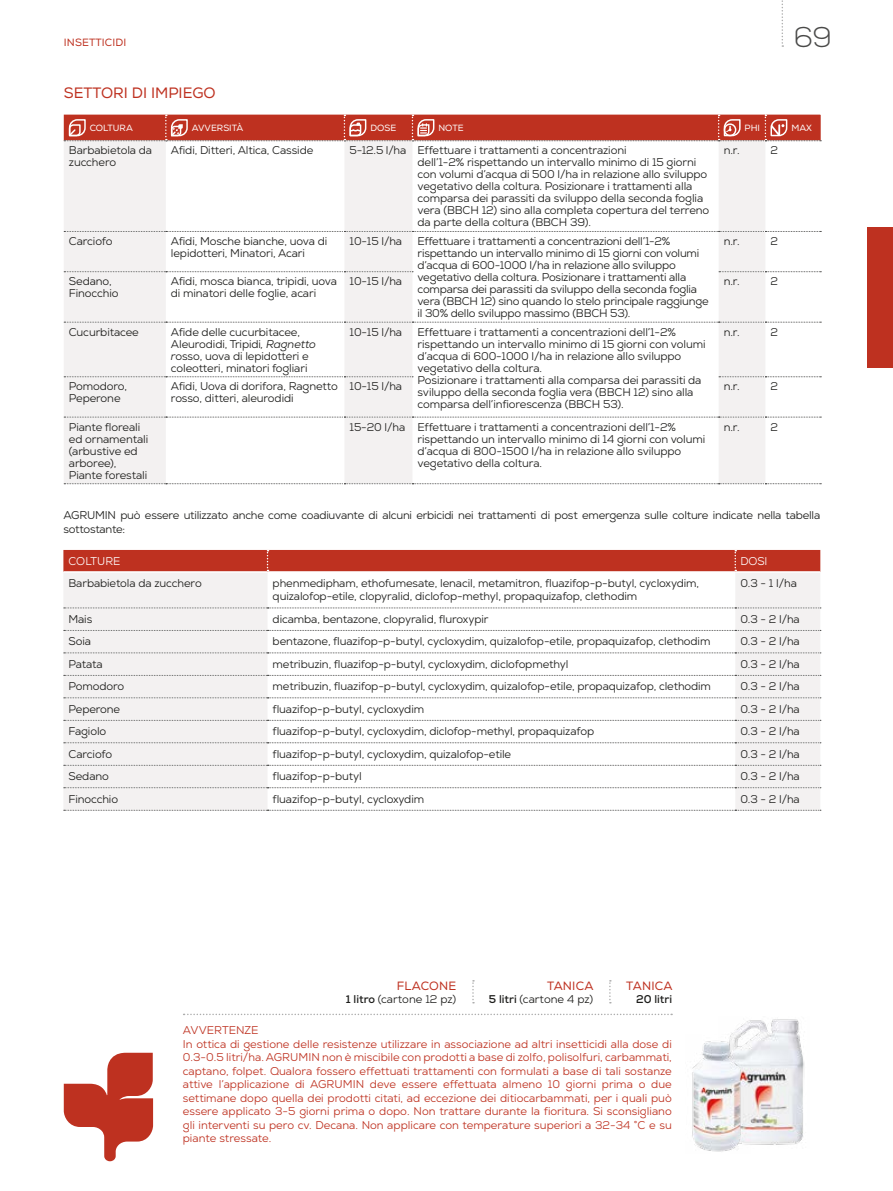
<style>
.page{position:relative;width:893px;height:1191px;background:#fff}
.page>*{position:absolute;margin:0;border:0;box-sizing:border-box;transform-origin:0 0}
.t1{font:300 28.5px "Nexa";color:#4a4a49}
.t2{font:15px "Nexa";color:#be3120}
.t3{font:12px "Nexa";letter-spacing:.015em;color:#be3120}
.t4{font:11.25px/12px "Nexa";letter-spacing:-.01em;color:#1d1d1b}
.t5{font:11.25px/13.5px "Nexa";color:#be3120}
.t6{font:11.25px "Nexa";letter-spacing:-.01em;color:#fff}
.t7{font:700 11.25px "Nexa";color:#1d1d1b}
.t8{font:10.5px "Nexa";letter-spacing:.015em;color:#be3120}
.t9{font:9px "Nexa";color:#fff}
.s1{font-style:italic}
.s2{font-weight:700}
</style>
<div class="page">
<svg style="left:782px;top:0;width:1px;height:47px"></svg>
<div style="left:867px;top:227px;width:26px;height:141px;background:#be3120"></div>
<svg style="left:64px;top:141px;width:701px;height:342px"></svg>
<svg style="left:64px;top:231px;width:757px;height:1px"></svg>
<svg style="left:64px;top:271px;width:349px;height:1px"></svg>
<svg style="left:719px;top:271px;width:102px;height:1px"></svg>
<svg style="left:64px;top:483px;width:757px;height:1px"></svg>
<svg style="left:64px;top:376px;width:349px;height:1px"></svg>
<svg style="left:64px;top:417px;width:757px;height:1px"></svg>
<svg style="left:64px;top:322px;width:757px;height:1px"></svg>
<svg style="left:719px;top:376px;width:102px;height:1px"></svg>
<svg style="left:64px;top:114px;width:757px;height:27px;background:#c14233"></svg>
<svg style="left:63px;top:573px;width:757px;height:237px"></svg>
<svg style="left:64px;top:607px;width:757px;height:1px"></svg>
<svg style="left:64px;top:630px;width:757px;height:1px"></svg>
<svg style="left:64px;top:652px;width:757px;height:1px"></svg>
<svg style="left:64px;top:675px;width:757px;height:1px"></svg>
<svg style="left:64px;top:697px;width:757px;height:1px"></svg>
<svg style="left:64px;top:720px;width:757px;height:1px"></svg>
<svg style="left:64px;top:742px;width:757px;height:1px"></svg>
<svg style="left:64px;top:765px;width:757px;height:1px"></svg>
<svg style="left:64px;top:787px;width:757px;height:1px"></svg>
<svg style="left:64px;top:810px;width:757px;height:1px"></svg>
<div style="left:63px;top:550px;width:757px;height:22px;background:#be3120"></div>
<img style="left:731px;top:1019px;width:74px;height:126px">
<img style="left:692px;top:1034px;width:59px;height:118px">
<svg style="left:609px;top:980px;width:2px;height:23px"></svg>
<svg style="left:472px;top:980px;width:2px;height:23px"></svg>
<svg style="left:184px;top:1013px;width:488px;height:2px"></svg>
<svg style="left:64px;top:1052px;width:89px;height:109px"></svg>
<p class="t8" style="left:64px;top:36px;width:64px">INSETTICIDI</p>
<h1 class="t1" style="left:793px;top:20px;width:40px">69</h1>
<h2 class="t2" style="left:64px;top:83px;width:153px">SETTORI DI IMPIEGO</h2>
<p class="t9" style="left:90px;top:122px;width:45px">COLTURA</p>
<p class="t9" style="left:192px;top:122px;width:53px">AVVERSITÀ</p>
<p class="t9" style="left:370px;top:122px;width:27px">DOSE</p>
<p class="t9" style="left:438px;top:123px;width:27px">NOTE</p>
<p class="t9" style="left:745px;top:122px;width:17px">PHI</p>
<p class="t9" style="left:791px;top:122px;width:22px">MAX</p>
<p class="t4" style="left:69px;top:144px;width:85px">Barbabietola da zucchero</p>
<p class="t4" style="left:171px;top:144px;width:144px">Afidi, Ditteri, Altica, Casside</p>
<p class="t4" style="left:418px;top:144px;width:293px;text-indent:-68px">5-12.5 l/ha Effettuare i trattamenti a concentrazioni<br>dell’1-2% rispettando un intervallo minimo di 15 giorni con volumi d’acqua di 500 l/ha in relazione allo sviluppo vegetativo della coltura. Posizionare i trattamenti alla comparsa dei parassiti da sviluppo della seconda foglia vera (BBCH 12) sino alla completa copertura del terreno da parte della coltura (BBCH 39).</p>
<p class="t4" style="left:724px;top:144px;width:17px">n.r.</p>
<p class="t4" style="left:770px;top:144px;width:9px">2</p>
<p class="t4" style="left:69px;top:235px;width:45px">Carciofo</p>
<p class="t4" style="left:171px;top:235px;width:158px">Afidi, Mosche bianche, uova di lepidotteri, Minatori, Acari</p>
<p class="t4" style="left:350px;top:235px;width:54px">10-15 l/ha</p>
<p class="t4" style="left:418px;top:235px;width:292px">Effettuare i trattamenti a concentrazioni dell’1-2% rispettando un intervallo minimo di 15 giorni con volumi d’acqua di 600-1000 l/ha in relazione allo sviluppo vegetativo della coltura. Posizionare i trattamenti alla comparsa dei parassiti da sviluppo della seconda foglia vera (BBCH 12) sino quando lo stelo principale raggiunge il 30% dello sviluppo massimo (BBCH 53).</p>
<p class="t4" style="left:724px;top:235px;width:17px">n.r.</p>
<p class="t4" style="left:770px;top:235px;width:9px">2</p>
<p class="t4" style="left:69px;top:275px;width:51px">Sedano,<br>Finocchio</p>
<p class="t4" style="left:171px;top:275px;width:168px">Afidi, mosca bianca, tripidi, uova di minatori delle foglie, acari</p>
<p class="t4" style="left:350px;top:275px;width:54px">10-15 l/ha</p>
<p class="t4" style="left:724px;top:275px;width:17px">n.r.</p>
<p class="t4" style="left:770px;top:275px;width:9px">2</p>
<p class="t4" style="left:69px;top:326px;width:71px">Cucurbitacee</p>
<p class="t4" style="left:171px;top:326px;width:147px">Afide delle cucurbitacee,<br>Aleurodidi, Tripidi<span class="s1">, Ragnetto r</span>osso, uova di lepidotteri e coleotteri, minatori fogliari</p>
<p class="t4" style="left:350px;top:326px;width:54px">10-15 l/ha</p>
<p class="t4" style="left:418px;top:326px;width:289px">Effettuare i trattamenti a concentrazioni dell’1-2% rispettando un intervallo minimo di 15 giorni con volumi d’acqua di 600-1000 l/ha in relazione allo sviluppo vegetativo della coltura.<br>Posizionare i trattamenti alla comparsa dei parassiti da sviluppo della seconda foglia vera (BBCH 12) sino alla comparsa dell’infiorescenza (BBCH 53).</p>
<p class="t4" style="left:724px;top:326px;width:17px">n.r.</p>
<p class="t4" style="left:770px;top:326px;width:9px">2</p>
<p class="t4" style="left:69px;top:380px;width:60px">Pomodoro,<br>Peperone</p>
<p class="t4" style="left:171px;top:380px;width:168px">Afidi, Uova di dorifora, Ragnetto rosso, ditteri, aleurodidi</p>
<p class="t4" style="left:350px;top:380px;width:54px">10-15 l/ha</p>
<p class="t4" style="left:724px;top:380px;width:17px">n.r.</p>
<p class="t4" style="left:770px;top:380px;width:9px">2</p>
<p class="t4" style="left:69px;top:421px;width:81px">Piante floreali ed ornamentali (arbustive ed arboree),<br>Piante forestali</p>
<p class="t4" style="left:418px;top:421px;width:289px;text-indent:-68px">15-20 l/ha Effettuare i trattamenti a concentrazioni dell’1-2% rispettando un intervallo minimo di 14 giorni con volumi d’acqua di 800-1500 l/ha in relazione allo sviluppo vegetativo della coltura.</p>
<p class="t4" style="left:724px;top:421px;width:17px">n.r.</p>
<p class="t4" style="left:770px;top:421px;width:9px">2</p>
<p class="t4" style="left:63px;top:508px;width:758px;line-height:13.5px">AGRUMIN può essere utilizzato anche come coadiuvante di alcuni erbicidi nei trattamenti di post emergenza sulle colture indicate nella tabella sottostante:</p>
<p class="t6" style="left:69px;top:554px;width:53px">COLTURE</p>
<p class="t6" style="left:740px;top:554px;width:29px">DOSI</p>
<p class="t4" style="left:69px;top:577px;width:135px">Barbabietola da zucchero</p>
<p class="t4" style="left:273px;top:576px;width:428px;line-height:13.5px">phenmedipham, ethofumesate, lenacil, metamitron, fluazifop-p-butyl, cycloxydim, quizalofop-etile, clopyralid, diclofop-methyl, propaquizafop, clethodim</p>
<p class="t4" style="left:740px;top:577px;width:58px">0.3 - 1 l/ha</p>
<p class="t4" style="left:69px;top:613px;width:25px">Mais</p>
<p class="t4" style="left:273px;top:613px;width:217px">dicamba, bentazone, clopyralid, fluroxypir</p>
<p class="t4" style="left:740px;top:613px;width:61px">0.3 - 2 l/ha</p>
<p class="t4" style="left:69px;top:635px;width:24px">Soia</p>
<p class="t4" style="left:273px;top:635px;width:439px">bentazone, fluazifop-p-butyl, cycloxydim, quizalofop-etile, propaquizafop, clethodim</p>
<p class="t4" style="left:740px;top:635px;width:61px">0.3 - 2 l/ha</p>
<p class="t4" style="left:69px;top:658px;width:36px">Patata</p>
<p class="t4" style="left:273px;top:658px;width:297px">metribuzin, fluazifop-p-butyl, cycloxydim, diclofopmethyl</p>
<p class="t4" style="left:740px;top:658px;width:61px">0.3 - 2 l/ha</p>
<p class="t4" style="left:69px;top:680px;width:57px">Pomodoro</p>
<p class="t4" style="left:273px;top:680px;width:440px">metribuzin, fluazifop-p-butyl, cycloxydim, quizalofop-etile, propaquizafop, clethodim</p>
<p class="t4" style="left:740px;top:680px;width:61px">0.3 - 2 l/ha</p>
<p class="t4" style="left:69px;top:703px;width:53px">Peperone</p>
<p class="t4" style="left:273px;top:703px;width:153px">fluazifop-p-butyl, cycloxydim</p>
<p class="t4" style="left:740px;top:703px;width:61px">0.3 - 2 l/ha</p>
<p class="t4" style="left:69px;top:725px;width:39px">Fagiolo</p>
<p class="t4" style="left:273px;top:725px;width:323px">fluazifop-p-butyl, cycloxydim, diclofop-methyl, propaquizafop</p>
<p class="t4" style="left:740px;top:725px;width:61px">0.3 - 2 l/ha</p>
<p class="t4" style="left:69px;top:747px;width:45px">Carciofo</p>
<p class="t4" style="left:273px;top:747px;width:240px">fluazifop-p-butyl, cycloxydim, quizalofop-etile</p>
<p class="t4" style="left:740px;top:747px;width:61px">0.3 - 2 l/ha</p>
<p class="t4" style="left:69px;top:770px;width:42px">Sedano</p>
<p class="t4" style="left:273px;top:770px;width:91px">fluazifop-p-butyl</p>
<p class="t4" style="left:740px;top:770px;width:61px">0.3 - 2 l/ha</p>
<p class="t4" style="left:69px;top:792px;width:51px">Finocchio</p>
<p class="t4" style="left:273px;top:792px;width:153px">fluazifop-p-butyl, cycloxydim</p>
<p class="t4" style="left:740px;top:792px;width:61px">0.3 - 2 l/ha</p>
<p class="t3" style="left:397px;top:978px;width:61px">FLACONE</p>
<p class="t4" style="left:346px;top:993px;width:112px"><span class="s2">1 litro</span> (cartone 12 pz)</p>
<p class="t5" style="left:183px;top:1023px;width:491px">AVVERTENZE<br>In ottica di gestione delle resistenze utilizzare in associazione ad altri insetticidi alla dose di 0.3-0.5 litri/ha. AGRUMIN non è miscibile con prodotti a base di zolfo, polisolfuri, carbammati, captano, folpet. Qualora fossero effettuati trattamenti con formulati a base di tali sostanze attive l’applicazione di AGRUMIN deve essere effettuata almeno 10 giorni prima o due settimane dopo quella dei prodotti citati, ad eccezione dei ditiocarbammati, per i quali può essere applicato 3-5 giorni prima o dopo. Non trattare durante la fioritura. Si sconsigliano gli interventi su pero cv. Decana. Non applicare con temperature superiori a 32-34 °C e su piante stressate.</p>
<p class="t3" style="left:547px;top:978px;width:48px">TANICA</p>
<p class="t4" style="left:489px;top:993px;width:106px"><span class="s2">5 litri</span> (cartone 4 pz)</p>
<p class="t3" style="left:626px;top:978px;width:48px">TANICA</p>
<p class="t7" style="left:636px;top:992px;width:38px">20 litri</p>
</div>
